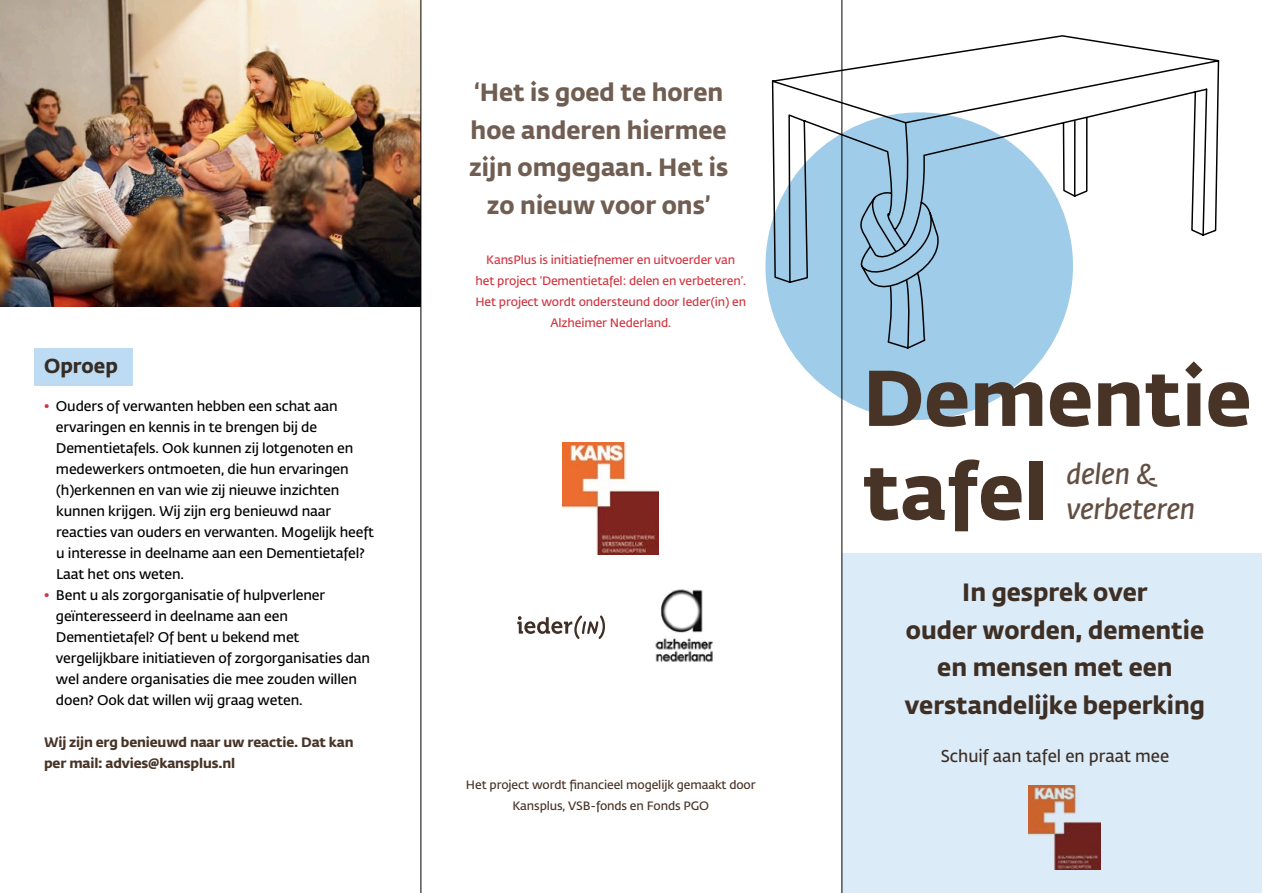
<style>
.page{position:relative;width:1263px;height:893px;background:#fff}
.page>*{position:absolute;margin:0;border:0;box-sizing:border-box;transform-origin:0 0}
.t1{font:700 78px/93.8px "Fedra Sans Std";color:#483427}
.t2{font:italic 600 28.5px/35.2px "Fedra Sans Std";letter-spacing:-.01em;color:#624e42}
.t3{font:700 24.75px/37.5px "Fedra Sans Std";color:#483427;text-align:center}
.t4{font:700 24.75px/37.5px "Fedra Sans Std";color:#715e53;text-align:center}
.t5{font:700 20.1px "Fedra Sans Std";color:#483427}
.t6{font:600 16.95px "Fedra Sans Std";color:#483427}
.t7{font:600 13.8px/21px "Fedra Sans Std";letter-spacing:-.01em;color:#000}
.t8{font:700 13.5px/21px "Fedra Sans Std";letter-spacing:-.01em;color:#483427}
.t9{font:600 12px/21px "Fedra Sans Std";letter-spacing:-.01em;color:#d13641;text-align:center}
.t10{font:600 12px/21px "Fedra Sans Std";letter-spacing:-.01em;color:#483427;text-align:center}
.s1{color:#d13641}
</style>
<div class="page">
<div style="left:765px;top:112px;width:308px;height:308px;background:#9fcce8;border-radius:50%"></div>
<img style="left:0;top:0;width:420px;height:306px">
<div style="left:34px;top:348px;width:99px;height:37px;background:#bddbf3"></div>
<svg style="left:771px;top:34px;width:449px;height:316px"></svg>
<div style="left:842px;top:553px;width:420px;height:340px;background:#dcebf8"></div>
<img style="left:1029px;top:786px;width:71px;height:83px">
<svg style="left:517px;top:615px;width:88px;height:24px"></svg>
<img style="left:655px;top:589px;width:58px;height:73px">
<img style="left:563px;top:442px;width:95px;height:112px">
<hr style="left:420px;top:0;width:1px;height:893px;background:#000">
<hr style="left:841px;top:0;width:1px;height:893px;background:#000">
<h3 class="t5" style="left:44px;top:353px;width:75px">Oproep</h3>
<p class="t7" style="left:56px;top:396px;width:320px;text-indent:-12px"><span class="s1">•</span> Ouders of verwanten hebben een schat aan ervaringen en kennis in te brengen bij de Dementietafels. Ook kunnen zij lotgenoten en medewerkers ontmoeten, die hun ervaringen (h)erkennen en van wie zij nieuwe inzichten kunnen krijgen. Wij zijn erg benieuwd naar reacties van ouders en verwanten. Mogelijk heeft u interesse in deelname aan een Dementietafel?<br>Laat het ons weten.</p>
<p class="t7" style="left:56px;top:585px;width:316px;text-indent:-12px"><span class="s1">•</span> Bent u als zorgorganisatie of hulpverlener geïnteresseerd in deelname aan een Dementietafel? Of bent u bekend met vergelijkbare initiatieven of zorgorganisaties dan wel andere organisaties die mee zouden willen doen? Ook dat willen wij graag weten.</p>
<p class="t8" style="left:44px;top:732px;width:311px">Wij zijn erg benieuwd naar uw reactie. Dat kan per mail: advies@kansplus.nl</p>
<h3 class="t4" style="left:469px;top:74px;width:260px">‘Het is goed te horen hoe anderen hiermee zijn omgegaan. Het is zo nieuw voor ons’</h3>
<p class="t9" style="left:475px;top:249px;width:272px">KansPlus is initiatiefnemer en uitvoerder van het project ‘Dementietafel: delen en verbeteren’.<br>Het project wordt ondersteund door Ieder(in) en Alzheimer Nederland.</p>
<p class="t10" style="left:466px;top:774px;width:291px">Het project wordt financieel mogelijk gemaakt door<br>Kansplus, VSB-fonds en Fonds PGO</p>
<h1 class="t1" style="left:863px;top:351px;width:390px">Dementie tafel</h1>
<h2 class="t2" style="left:1066px;top:457px;width:130px">delen &amp; verbeteren</h2>
<h3 class="t3" style="left:905px;top:574px;width:302px">In gesprek over<br>ouder worden, dementie en mensen met een verstandelijke beperking</h3>
<p class="t6" style="left:941px;top:746px;width:230px">Schuif aan tafel en praat mee</p>
</div>
